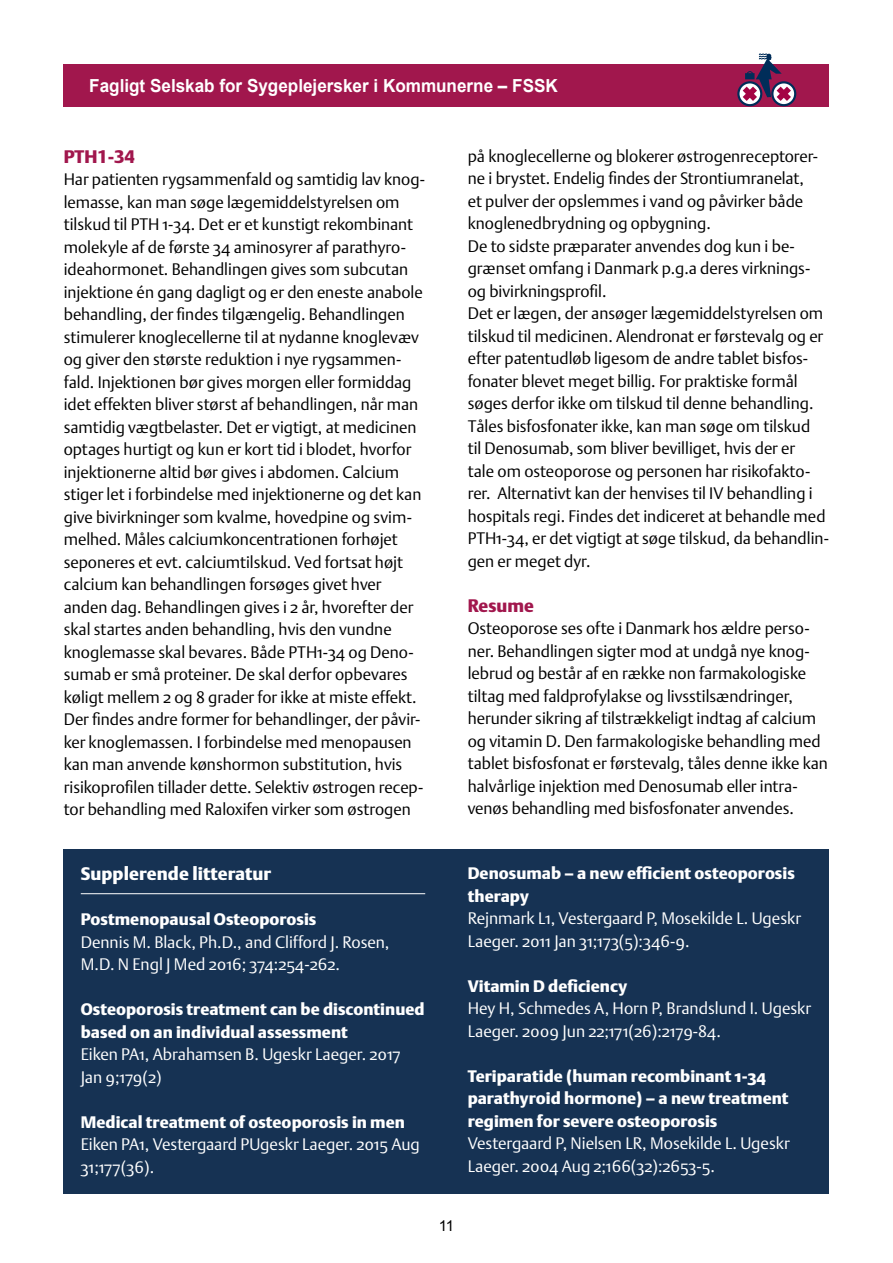
<style>
.page{position:relative;width:893px;height:1263px;background:#fff}
.page>*{position:absolute;margin:0;border:0;box-sizing:border-box;transform-origin:0 0}
.t1{font:700 18px "Arial";color:#fff;scale:.95 1}
.t2{font:18px "DTL Argo T Black";color:#fff}
.t3{font:18px "DTL Argo T Black";color:#a1174d}
.t4{font:16.5px/22.5px "DTL Argo ST Light";color:#000}
.t5{font:16.5px/22.5px "DTL Argo ST Light";color:#fff}
.t6{font:16.5px/22.5px "DTL Argo ST Black";color:#fff}
.t7{font:15px "Arial";color:#000}
</style>
<div class="page">
<div style="left:64px;top:64px;width:765px;height:42px;background:#a1174d"></div>
<svg style="left:771px;top:81px;width:25px;height:25px"></svg>
<div style="left:773px;top:83px;width:21px;height:21px;background:#fff;border-radius:50%"></div>
<svg style="left:737px;top:81px;width:25px;height:25px"></svg>
<svg style="left:739px;top:83px;width:21px;height:21px"></svg>
<svg style="left:743px;top:53px;width:48px;height:48px"></svg>
<div style="left:64px;top:849px;width:765px;height:345px;background:#163253"></div>
<hr style="left:81px;top:893px;width:344px;height:1px;background:#fff">
<p class="t1" style="left:89px;top:73px;width:495px">Fagligt Selskab for Sygeplejersker i Kommunerne – FSSK</p>
<p class="t3" style="left:64px;top:146px;width:73px">PTH1-34</p>
<p class="t4" style="left:64px;top:168px;width:363px">Har patienten rygsammenfald og samtidig lav knog&shy;lemasse, kan man søge lægemiddelstyrelsen om tilskud til PTH 1-34. Det er et kunstigt rekombinant molekyle af de første 34 aminosyrer af parathyro&shy;ideahormonet. Behandlingen gives som subcutan injektione én gang dagligt og er den eneste anabole behandling, der findes tilgængelig. Behandlingen stimulerer knoglecellerne til at nydanne knoglevæv og giver den største reduktion i nye rygsammen&shy;fald. Injektionen bør gives morgen eller formiddag idet effekten bliver størst af behandlingen, når man samtidig vægtbelaster. Det er vigtigt, at medicinen optages hurtigt og kun er kort tid i blodet, hvorfor injektionerne altid bør gives i abdomen. Calcium stiger let i forbindelse med injektionerne og det kan give bivirkninger som kvalme, hovedpine og svim&shy;melhed. Måles calciumkoncentrationen forhøjet seponeres et evt. calciumtilskud. Ved fortsat højt calcium kan behandlingen forsøges givet hver anden dag. Behandlingen gives i 2 år, hvorefter der skal startes anden behandling, hvis den vundne knoglemasse skal bevares. Både PTH1-34 og Deno&shy;sumab er små proteiner. De skal derfor opbevares køligt mellem 2 og 8 grader for ikke at miste effekt.<br>Der findes andre former for behandlinger, der påvir&shy;ker knoglemassen. I forbindelse med menopausen kan man anvende kønshormon substitution, hvis risikoprofilen tillader dette. Selektiv østrogen recep&shy;tor behandling med Raloxifen virker som østrogen</p>
<p class="t4" style="left:468px;top:144px;width:363px">på knoglecellerne og blokerer østrogenreceptorer&shy;ne i brystet. Endelig findes der Strontiumranelat,<br>et pulver der opslemmes i vand og påvirker både knoglenedbrydning og opbygning.<br>De to sidste præparater anvendes dog kun i be&shy;grænset omfang i Danmark p.g.a deres virknings&shy;og bivirkningsprofil.<br>Det er lægen, der ansøger lægemiddelstyrelsen om tilskud til medicinen. Alendronat er førstevalg og er efter patentudløb ligesom de andre tablet bisfos&shy;fonater blevet meget billig. For praktiske formål søges derfor ikke om tilskud til denne behandling.<br>Tåles bisfosfonater ikke, kan man søge om tilskud<br>til Denosumab, som bliver bevilliget, hvis der er<br>tale om osteoporose og personen har risikofakto&shy;rer. Alternativt kan der henvises til IV behandling i hospitals regi. Findes det indiceret at behandle med PTH1-34, er det vigtigt at søge tilskud, da behandlin&shy;gen er meget dyr.</p>
<p class="t3" style="left:468px;top:594px;width:68px">Resume</p>
<p class="t4" style="left:468px;top:617px;width:362px">Osteoporose ses ofte i Danmark hos ældre perso&shy;ner. Behandlingen sigter mod at undgå nye knog&shy;lebrud og består af en række non farmakologiske tiltag med faldprofylakse og livsstilsændringer, herunder sikring af tilstrækkeligt indtag af calcium og vitamin D. Den farmakologiske behandling med tablet bisfosfonat er førstevalg, tåles denne ikke kan halvårlige injektion med Denosumab eller intra&shy;venøs behandling med bisfosfonater anvendes.</p>
<p class="t2" style="left:81px;top:863px;width:192px">Supplerende litteratur</p>
<p class="t6" style="left:81px;top:908px;width:237px">Postmenopausal Osteoporosis</p>
<p class="t5" style="left:81px;top:931px;width:310px">Dennis M. Black, Ph.D., and Clifford J. Rosen,<br>M.D. N Engl J Med 2016; 374:254-262.</p>
<p class="t6" style="left:81px;top:998px;width:345px">Osteoporosis treatment can be discontinued based on an individual assessment</p>
<p class="t5" style="left:81px;top:1043px;width:322px">Eiken PA1, Abrahamsen B. Ugeskr Laeger. 2017<br>Jan 9;179(2)</p>
<p class="t6" style="left:81px;top:1111px;width:326px">Medical treatment of osteoporosis in men</p>
<p class="t5" style="left:81px;top:1133px;width:341px">Eiken PA1, Vestergaard PUgeskr Laeger. 2015 Aug<br>31;177(36).</p>
<p class="t6" style="left:468px;top:862px;width:329px">Denosumab – a new efficient osteoporosis therapy</p>
<p class="t5" style="left:468px;top:907px;width:335px">Rejnmark L1, Vestergaard P, Mosekilde L. Ugeskr<br>Laeger. 2011 Jan 31;173(5):346-9.</p>
<p class="t6" style="left:468px;top:974px;width:161px">Vitamin D deficiency</p>
<p class="t5" style="left:468px;top:997px;width:345px">Hey H, Schmedes A, Horn P, Brandslund I. Ugeskr<br>Laeger. 2009 Jun 22;171(26):2179-84.</p>
<p class="t6" style="left:468px;top:1064px;width:322px">Teriparatide (human recombinant 1-34 parathyroid hormone) – a new treatment regimen for severe osteoporosis</p>
<p class="t5" style="left:468px;top:1132px;width:324px">Vestergaard P, Nielsen LR, Mosekilde L. Ugeskr<br>Laeger. 2004 Aug 2;166(32):2653-5.</p>
<p class="t7" style="left:439px;top:1216px;width:17px">11</p>
</div>
